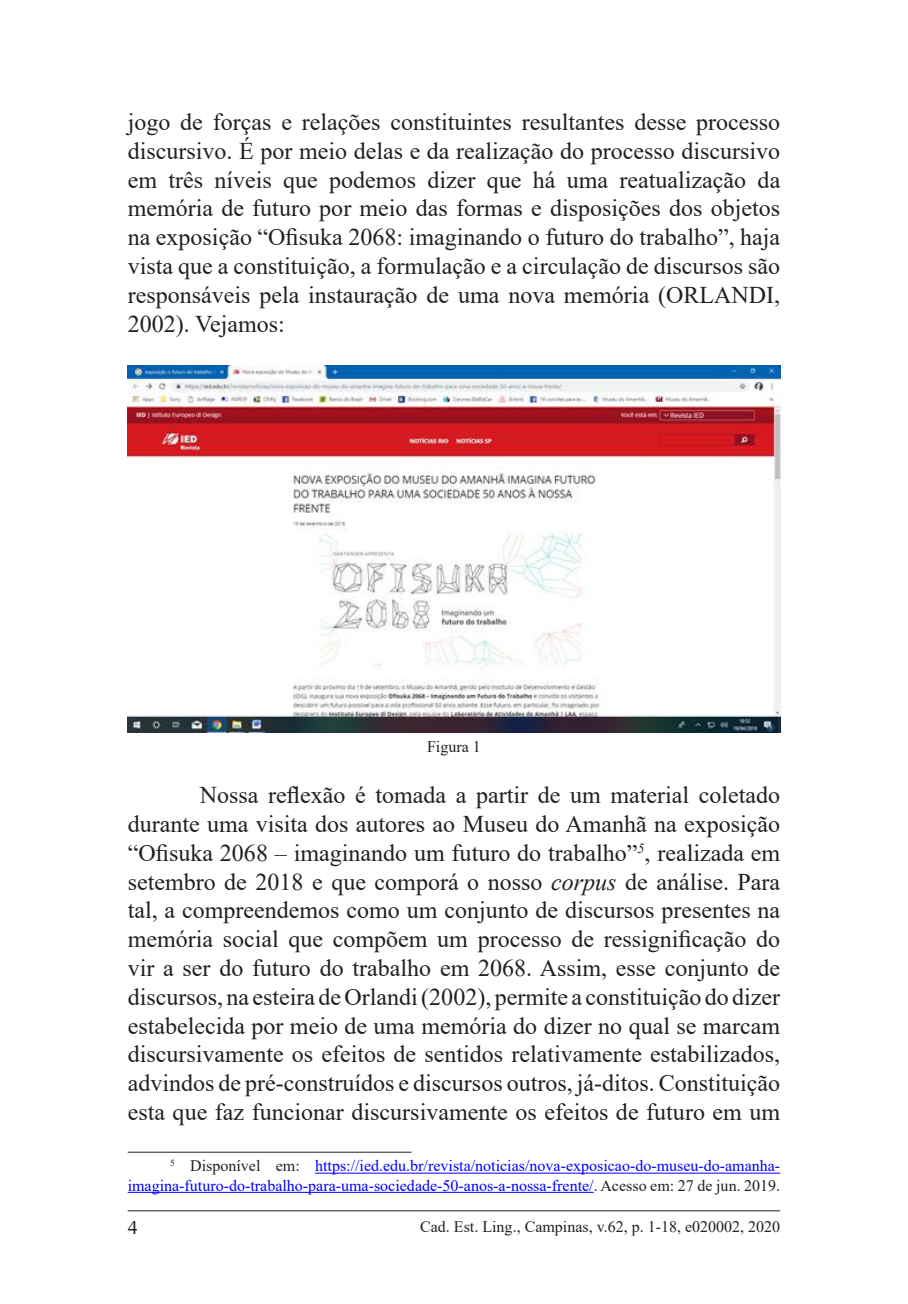
<style>
.page{position:relative;width:908px;height:1304px;background:#fff}
.page>*{position:absolute;margin:0;border:0;box-sizing:border-box;transform-origin:0 0}
.Corpo_de_texto{font:24px/28.8px "Times New Roman";color:#231f20;text-align:justify}
.t1{font:20px "Times New Roman";color:#231f20}
.Texto_de_nota_de_rod{font:16px/19.2px "Times New Roman";color:#00f;text-align:right}
.Legenda{font:16px "Times New Roman";color:#231f20}
.s1{font-style:italic}
.s2{color:#231f20}
</style>
<div class="page">
<hr style="left:128px;top:1210px;width:652px;height:1px;background:#231f20">
<img style="left:128px;top:365px;width:652px;height:367px">
<hr style="left:128px;top:1152px;width:283px;height:1px;background:#231f20">
<hr style="left:315px;top:1173px;width:465px;height:1px;background:#00f">
<hr style="left:128px;top:1192px;width:465px;height:1px;background:#00f">
<p class="Corpo_de_texto" style="left:128px;top:107px;width:653px">jogo de forças e relações constituintes resultantes desse processo discursivo. É por meio delas e da realização do processo discursivo em três níveis que podemos dizer que há uma reatualização da memória de futuro por meio das formas e disposições dos objetos na exposição “Ofisuka 2068: imaginando o futuro do trabalho”, haja vista que a constituição, a formulação e a circulação de discursos são responsáveis pela instauração de uma nova memória (ORLANDI, 2002). Vejamos:</p>
<p class="Legenda" style="left:427px;top:735px;width:55px">Figura 1</p>
<p class="Corpo_de_texto" style="left:128px;top:780px;width:653px;text-indent:72px">Nossa reflexão é tomada a partir de um material coletado durante uma visita dos autores ao Museu do Amanhã na exposição “Ofisuka 2068 – imaginando um futuro do trabalho”<sup>5</sup>, realizada em setembro de 2018 e que comporá o nosso <span class="s1">corpus</span> de análise. Para tal, a compreendemos como um conjunto de discursos presentes na memória social que compõem um processo de ressignificação do vir a ser do futuro do trabalho em 2068. Assim, esse conjunto de discursos, na esteira de Orlandi (2002), permite a constituição do dizer estabelecida por meio de uma memória do dizer no qual se marcam discursivamente os efeitos de sentidos relativamente estabilizados, advindos de pré-construídos e discursos outros, já-ditos. Constituição esta que faz funcionar discursivamente os efeitos de futuro em um</p>
<p class="Texto_de_nota_de_rod" style="left:128px;top:1156px;width:653px"><sup>5</sup> <span class="s2">Disponível em:</span> https://ied.edu.br/revista/noticias/nova-exposicao-do-museu-do-amanha&shy;imagina-futuro-do-trabalho-para-uma-sociedade-50-anos-a-nossa-frente/<span class="s2">. Acesso em: 27 de jun. 2019.</span></p>
<p class="t1" style="left:128px;top:1213px;width:11px">4</p>
<p class="Legenda" style="left:420px;top:1215px;width:361px">Cad. Est. Ling., Campinas, v.62, p. 1-18, e020002, 2020</p>
</div>
